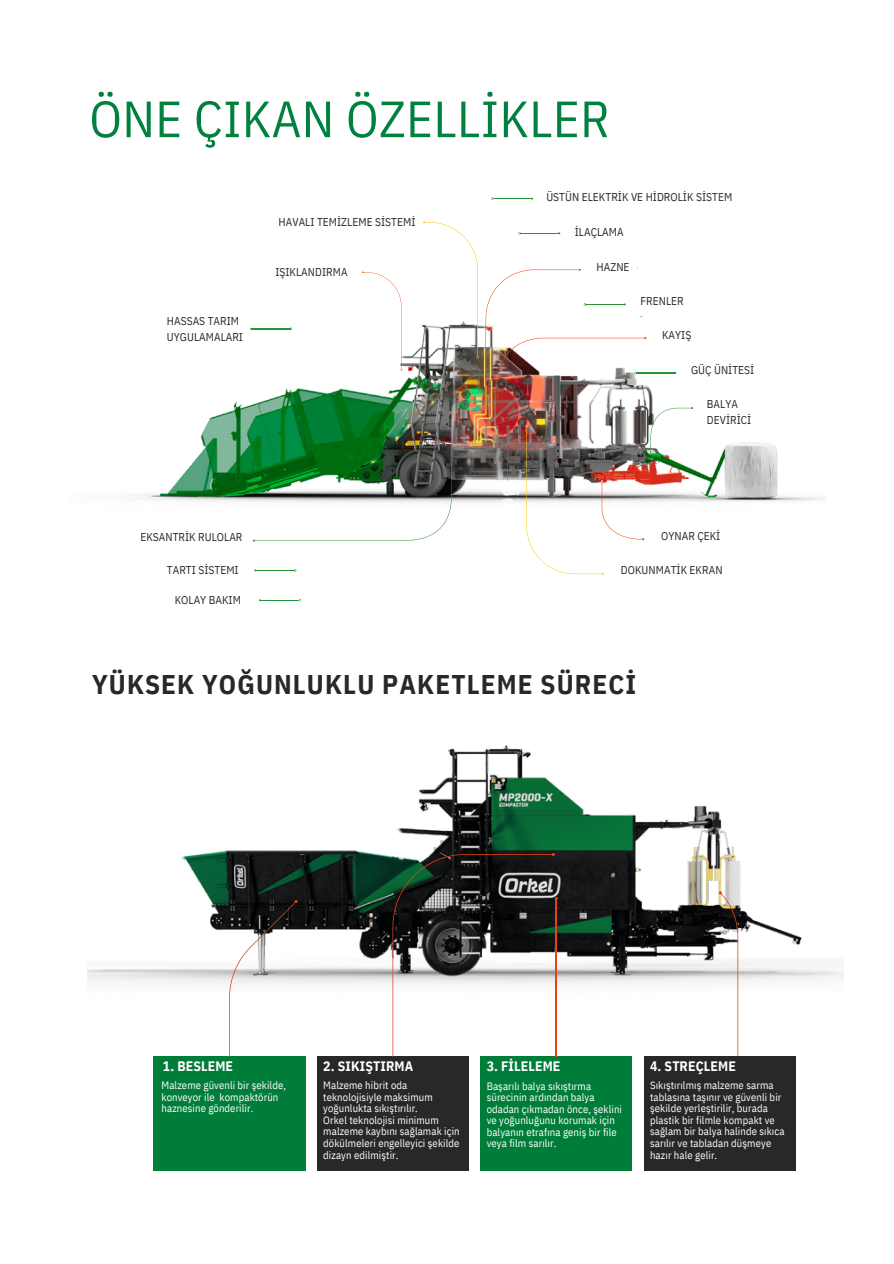
<style>
.page{position:relative;width:894px;height:1264px;background:#fff}
.page>*{position:absolute;margin:0;border:0;box-sizing:border-box;transform-origin:0 0}
.t1{font:51px "IBM Plex Sans Cond";letter-spacing:.01em;color:#00813f}
.t2{font:700 27px "IBM Plex Sans Cond";letter-spacing:.04em;color:#282827}
.t3{font:700 13.65px "IBM Plex Sans Cond";letter-spacing:.01em;color:#fff}
.t4{font:11.25px/15.5px "IBM Plex Sans Cond";letter-spacing:.005em;color:#282827}
.t5{font:10.65px/11.6px "IBM Plex Sans Cond";letter-spacing:.01em;color:#fff}
</style>
<div class="page">
<img style="left:130px;top:412px;width:695px;height:90px">
<hr style="left:493px;top:198px;width:39px;height:1px;background:#279438">
<svg style="left:750px;top:416px;width:12px;height:12px"></svg>
<img style="left:132px;top:745px;width:684px;height:289px">
<div style="left:154px;top:1056px;width:151px;height:113px;background:#007d39"></div>
<svg style="left:229px;top:900px;width:68px;height:156px"></svg>
<div style="left:317px;top:1056px;width:151px;height:113px;background:#282827"></div>
<div style="left:480px;top:1056px;width:151px;height:113px;background:#007d39"></div>
<svg style="left:392px;top:853px;width:165px;height:203px"></svg>
<svg style="left:718px;top:891px;width:20px;height:165px"></svg>
<div style="left:644px;top:1056px;width:151px;height:113px;background:#282827"></div>
<svg style="left:227px;top:221px;width:482px;height:381px"></svg>
<h1 class="t1" style="left:89px;top:85px;width:521px">ÖNE ÇIKAN ÖZELLİKLER</h1>
<h4 class="t4" style="left:167px;top:313px;width:78px">HASSAS TARIM<br>UYGULAMALARI</h4>
<h4 class="t4" style="left:278px;top:214px;width:138px">HAVALI TEMİZLEME SİSTEMİ</h4>
<h3 class="t4" style="left:275px;top:264px;width:74px">IŞIKLANDIRMA</h3>
<h4 class="t4" style="left:140px;top:529px;width:104px">EKSANTRİK RULOLAR</h4>
<h4 class="t4" style="left:167px;top:562px;width:73px">TARTI SİSTEMİ</h4>
<h4 class="t4" style="left:175px;top:592px;width:68px">KOLAY BAKIM</h4>
<p class="t4" style="left:546px;top:189px;width:187px">ÜSTÜN ELEKTRİK VE HİDROLİK SİSTEM</p>
<h4 class="t4" style="left:568px;top:224px;width:56px">–İLAÇLAMA</h4>
<h4 class="t4" style="left:596px;top:259px;width:43px">HAZNE –</h4>
<h4 class="t4" style="left:640px;top:293px;width:45px">FRENLER –</h4>
<h4 class="t4" style="left:662px;top:327px;width:39px">KAYIŞ –</h4>
<p class="t4" style="left:691px;top:362px;width:65px">GÜÇ ÜNİTESİ</p>
<p class="t4" style="left:706px;top:396px;width:52px">BALYA<br>DEVİRİCİ–</p>
<h3 class="t4" style="left:661px;top:528px;width:69px">OYNAR ÇEKİ –</h3>
<h2 class="t4" style="left:620px;top:562px;width:103px">DOKUNMATİK EKRAN</h2>
<h4 class="t2" style="left:92px;top:666px;width:545px">YÜKSEK YOĞUNLUKLU PAKETLEME SÜRECİ</h4>
<p class="t3" style="left:163px;top:1057px;width:72px">1. BESLEME</p>
<h3 class="t3" style="left:323px;top:1057px;width:91px">2. SIKIŞTIRMA</h3>
<p class="t3" style="left:486px;top:1057px;width:75px">3. FİLELEME</p>
<h3 class="t3" style="left:650px;top:1057px;width:87px">4. STREÇLEME</h3>
<p class="t5" style="left:161px;top:1079px;width:126px">Malzeme güvenli bir şekilde, konveyor ile kompaktörün haznesine gönderilir.</p>
<p class="t5" style="left:323px;top:1079px;width:138px">Malzeme hibrit oda teknolojisiyle maksimum yoğunlukta sıkıştırılır.<br>Orkel teknolojisi minimum malzeme kaybını sağlamak için dökülmeleri engelleyici şekilde dizayn edilmiştir.</p>
<p class="t5" style="left:486px;top:1079px;width:137px">Başarılı balya sıkıştırma sürecinin ardından balya odadan çıkmadan önce, şeklini ve yoğunluğunu korumak için balyanın etrafına geniş bir file veya film sarılır.</p>
<p class="t5" style="left:650px;top:1079px;width:136px">Sıkıştırılmış malzeme sarma tablasına taşınır ve güvenli bir şekilde yerleştirilir, burada plastik bir filmle kompakt ve sağlam bir balya halinde sıkıca sarılır ve tabladan düşmeye hazır hale gelir.</p>
</div>
